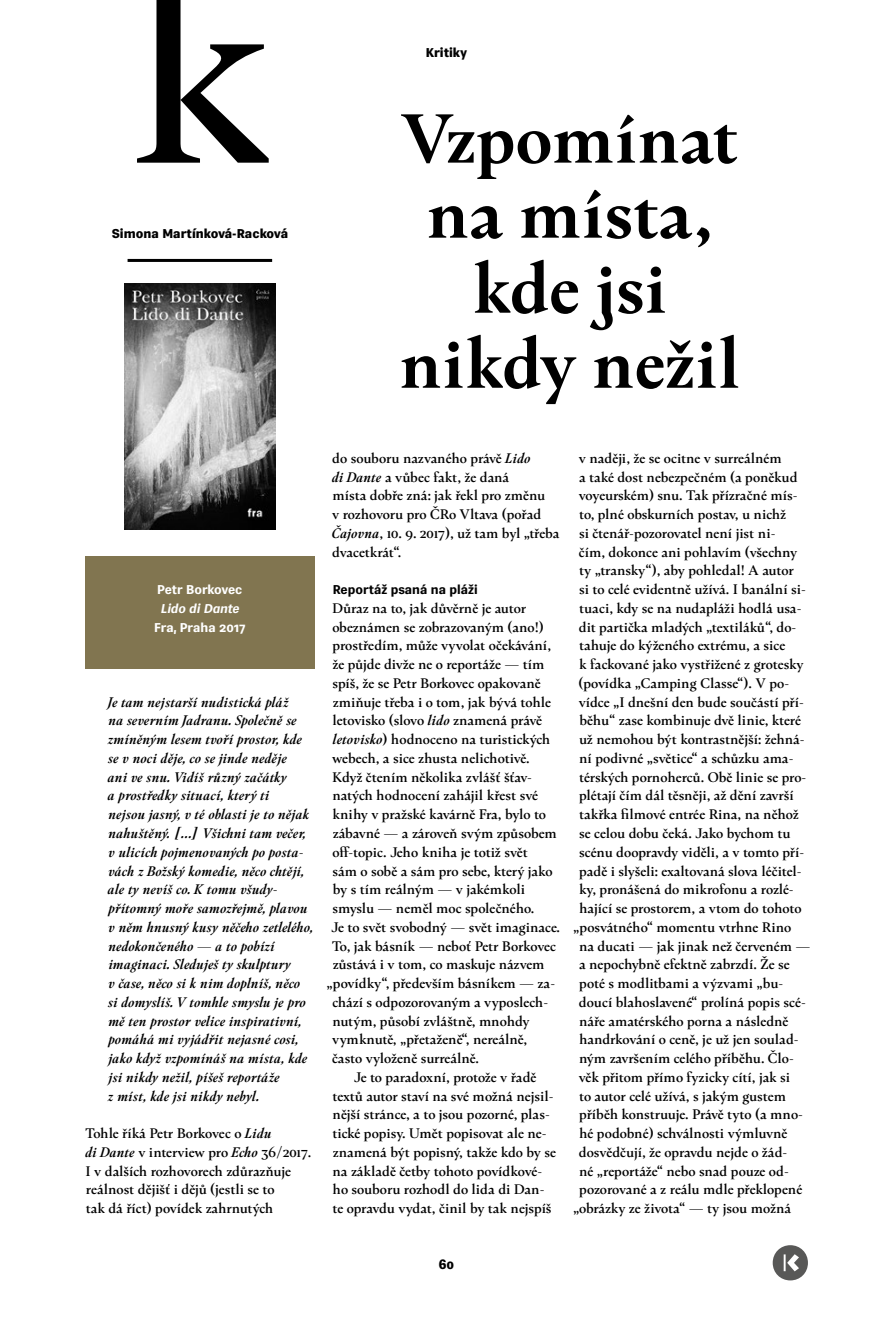
<style>
.page{position:relative;width:893px;height:1340px;background:#fff}
.page>*{position:absolute;margin:0;border:0;box-sizing:border-box;transform-origin:0 0}
.t1{font:300px "Kunda Book Premium";color:#000}
.Nadpis_Kritiky{font:600 75px/75px "Kunda Book Premium";letter-spacing:-.005em;color:#000;text-align:center}
.Text_článku_se_zaráž{font:500 15px/18.8px "Kunda Book Premium";letter-spacing:-.01em;color:#000}
.Text_článku_bez_zará{font:500 15px/18.8px "Kunda Book Premium";letter-spacing:-.01em;color:#000}
.Citace{font:italic 600 15px/18.8px "Kunda Book Premium";letter-spacing:-.015em;color:#000}
.Negativní_info_v_Rec{font:700 12.75px/18.8px "Vegan Sans Premium";letter-spacing:-.015em;color:#fff;text-align:center}
.Autor__s_linkou{font:900 12.75px "Vegan Sans Premium";color:#000}
.Otázka{font:700 12.75px "Vegan Sans Premium";color:#000}
.zahlavi_zdroj{font:900 12.75px "Vegan Sans Premium";letter-spacing:-.01em;color:#000}
.t2{font:700 12.75px "Vegan MBL";color:#000}
.s1{font-style:italic}
.s2{font-weight:600;font-style:italic}
</style>
<div class="page">
<hr style="left:128px;top:259px;width:144px;height:3px;background:#000">
<div style="left:85px;top:556px;width:230px;height:113px;background:#817550"></div>
<img style="left:124px;top:283px;width:151px;height:247px">
<svg style="left:773px;top:1245px;width:35px;height:35px"></svg>
<h1 class="t1" style="left:125px;top:-106px;width:151px">k</h1>
<p class="Autor__s_linkou" style="left:112px;top:226px;width:178px">Simona Martínková-‑ Racková</p>
<p class="zahlavi_zdroj" style="left:426px;top:45px;width:43px">Kritiky</p>
<p class="Nadpis_Kritiky" style="left:399px;top:101px;width:343px">Vzpomínat na místa, kde jsi nikdy nežil</p>
<p class="Negativní_info_v_Rec" style="left:154px;top:580px;width:93px">Petr Borkovec<br><span class="s1">Lido di Dante<br></span>Fra, Praha 2017</p>
<p class="Citace" style="left:108px;top:692px;width:207px">Je tam nejstarší nudistická pláž<br>na severním Jadranu. Společně se zmíněným lesem tvoří prostor, kde se v noci děje, co se jinde neděje<br>ani ve snu. Vidíš různý začátky<br>a prostředky situací, který ti<br>nejsou jasný, v té oblasti je to nějak nahuštěný. […] Všichni tam večer, v ulicích pojmenovaných po posta‑ vách z Božský komedie, něco chtějí, ale ty nevíš co. K tomu všudy&shy;přítomný moře samozřejmě, plavou v něm hnusný kusy něčeho zetlelého, nedokončeného — a to pobízí imaginaci. Sleduješ ty skulptury<br>v čase, něco si k nim doplníš, něco si domyslíš. V tomhle smyslu je pro mě ten prostor velice inspirativní, pomáhá mi vyjádřit nejasné cosi, jako když vzpomínáš na místa, kde jsi nikdy nežil, píšeš reportáže<br>z míst, kde jsi nikdy nebyl.</p>
<p class="Text_článku_bez_zará" style="left:85px;top:1123px;width:228px">Tohle říká Petr Borkovec o <span class="s2">Lidu<br>di Dante</span> v interview pro <span class="s2">Echo</span> 36/2017.<br>I v dalších rozhovorech zdůrazňuje reálnost dějišť i dějů (jestli se to<br>tak dá říct) povídek zahrnutých</p>
<p class="Text_článku_bez_zará" style="left:332px;top:448px;width:229px">do souboru nazvaného právě <span class="s2">Lido<br>di Dante</span> a vůbec fakt, že daná<br>místa dobře zná: jak řekl pro změnu<br>v rozhovoru pro ČRo Vltava (pořad<br><span class="s2">Čajovna</span>, 10. 9. 2017), už tam byl „třeba dvacetkrát“.</p>
<p class="Otázka" style="left:333px;top:582px;width:146px">Reportáž psaná na pláži</p>
<p class="Text_článku_bez_zará" style="left:332px;top:598px;width:195px">Důraz na to, jak důvěrně je autor</p>
<p class="Text_článku_bez_zará" style="left:332px;top:617px;width:213px">obeznámen se zobrazovaným (ano!)</p>
<p class="Text_článku_bez_zará" style="left:333px;top:636px;width:220px">prostředím, může vyvolat očekávání,</p>
<p class="Text_článku_bez_zará" style="left:332px;top:655px;width:213px">že půjde divže ne o reportáže — tím</p>
<p class="Text_článku_bez_zará" style="left:333px;top:673px;width:210px">spíš, že se Petr Borkovec opakovaně</p>
<p class="Text_článku_bez_zará" style="left:333px;top:692px;width:220px">zmiňuje třeba i o tom, jak bývá tohle</p>
<p class="Text_článku_bez_zará" style="left:332px;top:711px;width:211px">letovisko (slovo <span class="s2">lido</span> znamená právě</p>
<p class="Text_článku_bez_zará" style="left:333px;top:730px;width:219px"><span class="s2">letovisko</span>) hodnoceno na turistických</p>
<p class="Text_článku_bez_zará" style="left:332px;top:748px;width:199px">webech, a sice zhusta nelichotivě.</p>
<p class="Text_článku_bez_zará" style="left:332px;top:767px;width:201px">Když čtením několika zvlášť šťav‑</p>
<p class="Text_článku_bez_zará" style="left:332px;top:786px;width:207px">natých hodnocení zahájil křest své</p>
<p class="Text_článku_bez_zará" style="left:332px;top:805px;width:215px">knihy v pražské kavárně Fra, bylo to</p>
<p class="Text_článku_bez_zará" style="left:333px;top:823px;width:226px">zábavné — a zároveň svým způsobem</p>
<p class="Text_článku_bez_zará" style="left:332px;top:842px;width:197px">off‑topic. Jeho kniha je totiž svět</p>
<p class="Text_článku_bez_zará" style="left:333px;top:861px;width:222px">sám o sobě a sám pro sebe, který jako</p>
<p class="Text_článku_bez_zará" style="left:333px;top:880px;width:194px">by s tím reálným — v jakémkoli</p>
<p class="Text_článku_bez_zará" style="left:333px;top:898px;width:203px">smyslu — neměl moc společného.</p>
<p class="Text_článku_bez_zará" style="left:331px;top:917px;width:230px">Je to svět svobodný — svět imaginace.</p>
<p class="Text_článku_bez_zará" style="left:332px;top:936px;width:226px">To, jak básník — neboť Petr Borkovec</p>
<p class="Text_článku_bez_zará" style="left:333px;top:955px;width:213px">zůstává i v tom, co maskuje názvem</p>
<p class="Text_článku_bez_zará" style="left:327px;top:973px;width:230px">„povídky“, především básníkem — za‑</p>
<p class="Text_článku_bez_zará" style="left:332px;top:992px;width:217px">chází s odpozorovaným a vyposlech‑</p>
<p class="Text_článku_bez_zará" style="left:332px;top:1011px;width:199px">nutým, působí zvláštně, mnohdy</p>
<p class="Text_článku_bez_zará" style="left:332px;top:1030px;width:196px">vymknutě, „přetaženě“, nereálně,</p>
<p class="Text_článku_bez_zará" style="left:332px;top:1048px;width:148px">často vyloženě surreálně.</p>
<p class="Text_článku_se_zaráž" style="left:332px;top:1067px;width:225px;text-indent:21px">Je to paradoxní, protože v řadě textů autor staví na své možná nejsil‑ nější stránce, a to jsou pozorné, plas‑ tické popisy. Umět popisovat ale ne‑ znamená být popisný, takže kdo by se na základě četby tohoto povídkové‑ ho souboru rozhodl do lida di Dan‑ te opravdu vydat, činil by tak nejspíš</p>
<p class="Text_článku_se_zaráž" style="left:579px;top:448px;width:204px">v naději, že se ocitne v surreálném</p>
<p class="Text_článku_se_zaráž" style="left:579px;top:467px;width:220px">a také dost nebezpečném (a poněkud</p>
<p class="Text_článku_se_zaráž" style="left:579px;top:486px;width:220px">voyeurském) snu. Tak přízračné mís‑</p>
<p class="Text_článku_se_zaráž" style="left:579px;top:505px;width:209px">to, plné obskurních postav, u nichž</p>
<p class="Text_článku_se_zaráž" style="left:579px;top:523px;width:198px">si čtenář‑pozorovatel není jist ni‑</p>
<p class="Text_článku_se_zaráž" style="left:579px;top:542px;width:220px">čím, dokonce ani pohlavím (všechny</p>
<p class="Text_článku_se_zaráž" style="left:579px;top:561px;width:216px">ty „transky“), aby pohledal! A autor</p>
<p class="Text_článku_se_zaráž" style="left:579px;top:580px;width:228px">si to celé evidentně užívá. I banální si‑</p>
<p class="Text_článku_se_zaráž" style="left:579px;top:598px;width:224px">tuaci, kdy se na nudapláži hodlá usa‑</p>
<p class="Text_článku_se_zaráž" style="left:579px;top:617px;width:219px">dit partička mladých „textiláků“, do‑</p>
<p class="Text_článku_se_zaráž" style="left:579px;top:636px;width:208px">tahuje do kýženého extrému, a sice</p>
<p class="Text_článku_se_zaráž" style="left:579px;top:655px;width:226px">k fackované jako vystřižené z grotesky</p>
<p class="Text_článku_se_zaráž" style="left:578px;top:673px;width:212px">(povídka „Camping Classe“). V po‑</p>
<p class="Text_článku_se_zaráž" style="left:579px;top:692px;width:226px">vídce „I dnešní den bude součástí pří‑</p>
<p class="Text_článku_se_zaráž" style="left:579px;top:711px;width:223px">běhu“ zase kombinuje dvě linie, které</p>
<p class="Text_článku_se_zaráž" style="left:579px;top:730px;width:227px">už nemohou být kontrastnější: žehná‑</p>
<p class="Text_článku_se_zaráž" style="left:579px;top:748px;width:216px">ní podivné „světice“ a schůzku ama‑</p>
<p class="Text_článku_se_zaráž" style="left:579px;top:767px;width:229px">térských pornoherců. Obě linie se pro‑</p>
<p class="Text_článku_se_zaráž" style="left:579px;top:786px;width:216px">plétají čím dál těsněji, až dění završí</p>
<p class="Text_článku_se_zaráž" style="left:579px;top:805px;width:221px">takřka filmové entrée Rina, na něhož</p>
<p class="Text_článku_se_zaráž" style="left:579px;top:823px;width:213px">se celou dobu čeká. Jako bychom tu</p>
<p class="Text_článku_se_zaráž" style="left:579px;top:842px;width:226px">scénu doopravdy viděli, a v tomto pří‑</p>
<p class="Text_článku_se_zaráž" style="left:579px;top:861px;width:224px">padě i slyšeli: exaltovaná slova léčitel‑</p>
<p class="Text_článku_se_zaráž" style="left:579px;top:880px;width:216px">ky, pronášená do mikrofonu a rozlé‑</p>
<p class="Text_článku_se_zaráž" style="left:579px;top:898px;width:224px">hající se prostorem, a vtom do tohoto</p>
<p class="Text_článku_se_zaráž" style="left:573px;top:917px;width:220px">„posvátného“ momentu vtrhne Rino</p>
<p class="Text_článku_se_zaráž" style="left:579px;top:936px;width:233px">na ducati — jak jinak než červeném —</p>
<p class="Text_článku_se_zaráž" style="left:579px;top:955px;width:212px">a nepochybně efektně zabrzdí. Že se</p>
<p class="Text_článku_se_zaráž" style="left:579px;top:973px;width:206px">poté s modlitbami a výzvami „bu‑</p>
<p class="Text_článku_se_zaráž" style="left:579px;top:992px;width:228px">doucí blahoslavené“ prolíná popis scé‑</p>
<p class="Text_článku_se_zaráž" style="left:579px;top:1011px;width:211px">náře amatérského porna a následně</p>
<p class="Text_článku_se_zaráž" style="left:579px;top:1030px;width:221px">handrkování o ceně, je už jen soulad‑</p>
<p class="Text_článku_se_zaráž" style="left:579px;top:1048px;width:216px">ným završením celého příběhu. Člo‑</p>
<p class="Text_článku_se_zaráž" style="left:579px;top:1067px;width:213px">věk přitom přímo fyzicky cítí, jak si</p>
<p class="Text_článku_se_zaráž" style="left:579px;top:1086px;width:208px">to autor celé užívá, s jakým gustem</p>
<p class="Text_článku_se_zaráž" style="left:579px;top:1105px;width:225px">příběh konstruuje. Právě tyto (a mno‑</p>
<p class="Text_článku_se_zaráž" style="left:579px;top:1123px;width:210px">hé podobné) schválnosti výmluvně</p>
<p class="Text_článku_se_zaráž" style="left:579px;top:1142px;width:210px">dosvědčují, že opravdu nejde o žád‑</p>
<p class="Text_článku_se_zaráž" style="left:579px;top:1161px;width:211px">né „reportáže“ nebo snad pouze od‑</p>
<p class="Text_článku_se_zaráž" style="left:579px;top:1180px;width:225px">pozorované a z reálu mdle překlopené</p>
<p class="Text_článku_se_zaráž" style="left:573px;top:1198px;width:219px">„obrázky ze života“ — ty jsou možná</p>
<p class="t2" style="left:439px;top:1256px;width:17px">60</p>
</div>
